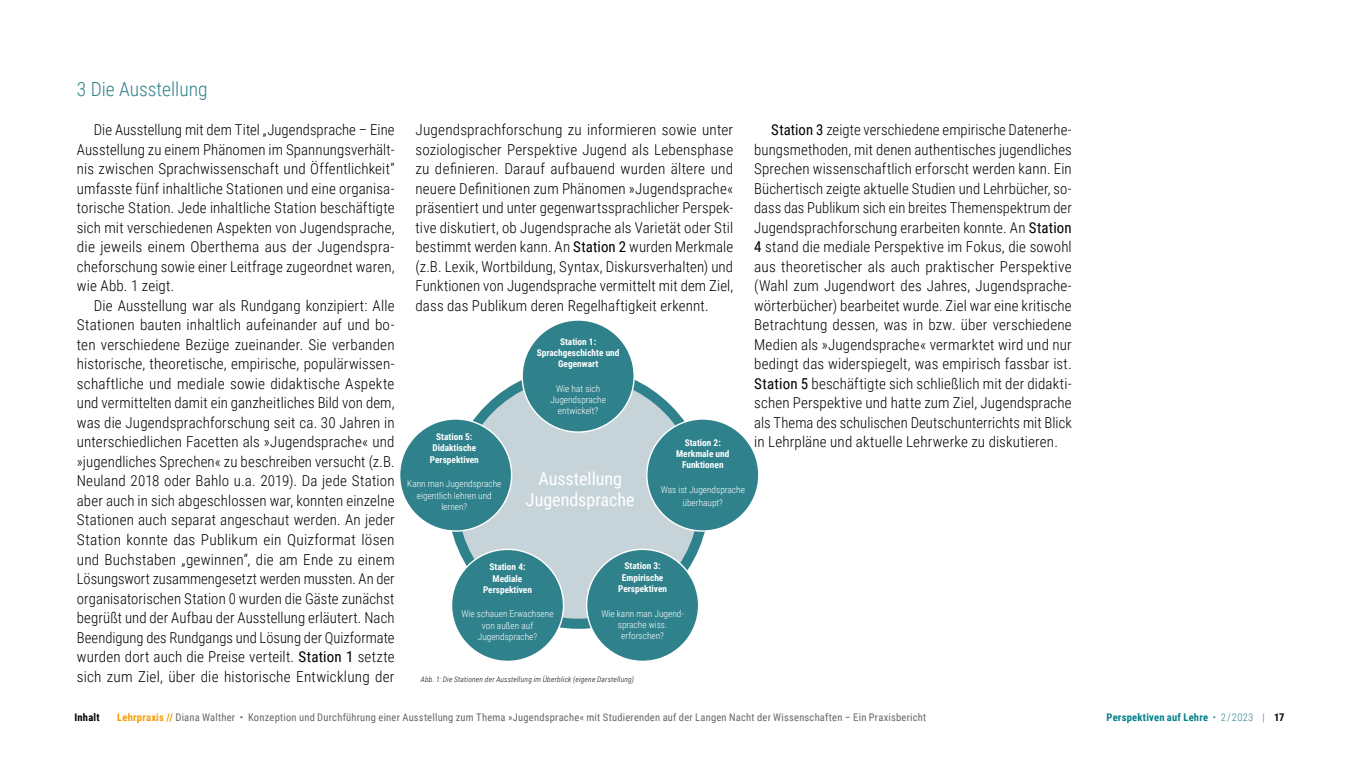
<style>
.page{position:relative;width:1361px;height:766px;background:#fff}
.page>*{position:absolute;margin:0;border:0;box-sizing:border-box;transform-origin:0 0}
.Ü2_ohne_Einzug{font:300 19.5px "Roboto Condensed";color:#2f818b}
.t1{font:18px "Roboto Condensed";color:#fff}
.Absatzformat_5{font:300 15px/19.5px "Roboto Condensed";letter-spacing:.01em;color:#000;text-align:justify}
.t2{font:10.5px "Roboto Condensed";letter-spacing:.025em;color:#666}
.t3{font:700 10.5px "Roboto Condensed";letter-spacing:.02em;color:#008089}
.t4{font:700 10.5px "Roboto Condensed";letter-spacing:.02em;color:#000}
.t5{font:300 9.3px "Roboto Condensed";color:#fff}
.t6{font:700 9.3px/11.2px "Roboto Condensed";color:#fff;text-align:center}
.Absatzformat_5-2{font:italic 300 7.5px "Roboto Condensed";letter-spacing:.03em;color:#000}
.s1{font-weight:400}
.s2{font-weight:700;color:#f59c00}
.s3{font-weight:300;color:#2f818b}
.s4{color:#000}
</style>
<div class="page">
<div style="left:448px;top:367px;width:261px;height:261px;background:#2f818b;border-radius:50%"></div>
<div style="left:457px;top:376px;width:242px;height:242px;background:#c6d4d9;border-radius:50%"></div>
<div style="left:522px;top:320px;width:112px;height:112px;background:#2f818b;border-radius:50%"></div>
<div style="left:647px;top:419px;width:112px;height:112px;background:#2f818b;border-radius:50%"></div>
<div style="left:586px;top:549px;width:112px;height:112px;background:#2f818b;border-radius:50%"></div>
<div style="left:451px;top:549px;width:112px;height:112px;background:#2f818b;border-radius:50%"></div>
<div style="left:400px;top:419px;width:111px;height:112px;background:#2f818b;border-radius:50%"></div>
<p class="Ü2_ohne_Einzug" style="left:77px;top:75px;width:132px">3 Die Ausstellung</p>
<p class="Absatzformat_5" style="left:77px;top:119px;width:319px;text-indent:17px">Die Ausstellung mit dem Titel „Jugendsprache – Eine Ausstellung zu einem Phänomen im Spannungsverhält&shy;nis zwischen Sprachwissenschaft und Öffentlichkeit“ umfasste fünf inhaltliche Stationen und eine organisa&shy;torische Station. Jede inhaltliche Station beschäftigte sich mit verschiedenen Aspekten von Jugendsprache, die jeweils einem Oberthema aus der Jugendspra&shy;cheforschung sowie einer Leitfrage zugeordnet waren, wie Abb. 1 zeigt.</p>
<p class="Absatzformat_5" style="left:77px;top:295px;width:319px;text-indent:17px">Die Ausstellung war als Rundgang konzipiert: Alle Stationen bauten inhaltlich aufeinander auf und bo&shy;ten verschiedene Bezüge zueinander. Sie verbanden historische, theoretische, empirische, populärwissen&shy;schaftliche und mediale sowie didaktische Aspekte und vermittelten damit ein ganzheitliches Bild von dem, was die Jugendsprachforschung seit ca. 30 Jahren in unterschiedlichen Facetten als »Jugendsprache« und »jugendliches Sprechen« zu beschreiben versucht (z.B.<br>Neuland 2018 oder Bahlo u.a. 2019). Da jede Station aber auch in sich abgeschlossen war, konnten einzelne Stationen auch separat angeschaut werden. An jeder Station konnte das Publikum ein Quizformat lösen und Buchstaben „gewinnen“, die am Ende zu einem Lösungswort zusammengesetzt werden mussten. An der organisatorischen Station 0 wurden die Gäste zunächst begrüßt und der Aufbau der Ausstellung erläutert. Nach Beendigung des Rundgangs und Lösung der Quizformate wurden dort auch die Preise verteilt. <span class="s1">Station 1</span> setzte sich zum Ziel, über die historische Entwicklung der</p>
<p class="Absatzformat_5" style="left:415px;top:119px;width:319px">Jugendsprachforschung zu informieren sowie unter soziologischer Perspektive Jugend als Lebensphase zu definieren. Darauf aufbauend wurden ältere und neuere Definitionen zum Phänomen »Jugendsprache« präsentiert und unter gegenwartssprachlicher Perspek&shy;tive diskutiert, ob Jugendsprache als Varietät oder Stil bestimmt werden kann. An <span class="s1">Station 2</span> wurden Merkmale (z.B. Lexik, Wortbildung, Syntax, Diskursverhalten) und Funktionen von Jugendsprache vermittelt mit dem Ziel, dass das Publikum deren Regelhaftigkeit erkennt.</p>
<p class="Absatzformat_5" style="left:754px;top:119px;width:319px;text-indent:17px"><span class="s1">Station 3</span> zeigte verschiedene empirische Datenerhe&shy;bungsmethoden, mit denen authentisches jugendliches Sprechen wissenschaftlich erforscht werden kann. Ein Büchertisch zeigte aktuelle Studien und Lehrbücher, so&shy;dass das Publikum sich ein breites Themenspektrum der Jugendsprachforschung erarbeiten konnte. An <span class="s1">Station 4</span> stand die mediale Perspektive im Fokus, die sowohl aus theoretischer als auch praktischer Perspektive (Wahl zum Jugendwort des Jahres, Jugendsprache&shy;wörterbücher) bearbeitet wurde. Ziel war eine kritische Betrachtung dessen, was in bzw. über verschiedene Medien als »Jugendsprache« vermarktet wird und nur bedingt das widerspiegelt, was empirisch fassbar ist.<br><span class="s1">Station 5</span> beschäftigte sich schließlich mit der didakti&shy;schen Perspektive und hatte zum Ziel, Jugendsprache als Thema des schulischen Deutschunterrichts mit Blick in Lehrpläne und aktuelle Lehrwerke zu diskutieren.</p>
<p class="t6" style="left:560px;top:335px;width:38px">Station 1:</p>
<p class="t6" style="left:537px;top:346px;width:84px">Sprachgeschichte und<br>Gegenwart</p>
<p class="t5" style="left:556px;top:381px;width:46px">Wie hat sich</p>
<p class="t5" style="left:550px;top:393px;width:57px">Jugendsprache</p>
<p class="t5" style="left:558px;top:404px;width:42px">entwickelt?</p>
<p class="t6" style="left:436px;top:431px;width:38px">Station 5:</p>
<p class="t6" style="left:432px;top:442px;width:45px">Didaktische</p>
<p class="t6" style="left:430px;top:453px;width:51px">Perspektiven</p>
<p class="t5" style="left:407px;top:477px;width:96px">Kann man Jugendsprache</p>
<p class="t5" style="left:417px;top:488px;width:76px">eigentlich lehren und</p>
<p class="t5" style="left:441px;top:500px;width:28px">lernen?</p>
<p class="t6" style="left:685px;top:436px;width:38px">Station 2:</p>
<p class="t6" style="left:676px;top:447px;width:55px">Merkmale und</p>
<p class="t6" style="left:682px;top:458px;width:43px">Funktionen</p>
<p class="t5" style="left:661px;top:482px;width:86px">Was ist Jugendsprache</p>
<p class="t5" style="left:682px;top:496px;width:42px">überhaupt?</p>
<p class="t1" style="left:538px;top:465px;width:85px">Ausstellung</p>
<p class="t1" style="left:526px;top:487px;width:110px">Jugendsprache</p>
<p class="t6" style="left:489px;top:561px;width:38px">Station 4:</p>
<p class="t6" style="left:493px;top:572px;width:31px">Mediale</p>
<p class="t6" style="left:483px;top:583px;width:51px">Perspektiven</p>
<p class="t5" style="left:461px;top:607px;width:94px">Wie schauen Erwachsene</p>
<p class="t5" style="left:482px;top:618px;width:53px">von außen auf</p>
<p class="t5" style="left:478px;top:630px;width:61px">Jugendsprache?</p>
<p class="t6" style="left:624px;top:560px;width:38px">Station 3:</p>
<p class="t6" style="left:622px;top:571px;width:43px">Empirische</p>
<p class="t6" style="left:618px;top:582px;width:51px">Perspektiven</p>
<p class="t5" style="left:601px;top:606px;width:84px">Wie kann man Jugend-</p>
<p class="t5" style="left:618px;top:617px;width:51px">sprache wiss.</p>
<p class="t5" style="left:621px;top:629px;width:44px">erforschen?</p>
<p class="Absatzformat_5-2" style="left:421px;top:673px;width:215px">Abb. 1: Die Stationen der Ausstellung im Überblick (eigene Darstellung)</p>
<p class="t4" style="left:74px;top:709px;width:27px">Inhalt</p>
<p class="t2" style="left:117px;top:709px;width:811px"><span class="s2">Lehrpraxis //</span> Diana Walther • Konzeption und Durchführung einer Ausstellung zum Thema »Jugendsprache« mit Studierenden auf der Langen Nacht der Wissenschaften – Ein Praxisbericht</p>
<p class="t3" style="left:1106px;top:709px;width:179px">Perspektiven auf Lehre <span class="s3">• 2 / 2023 |</span> <span class="s4">17</span></p>
</div>
